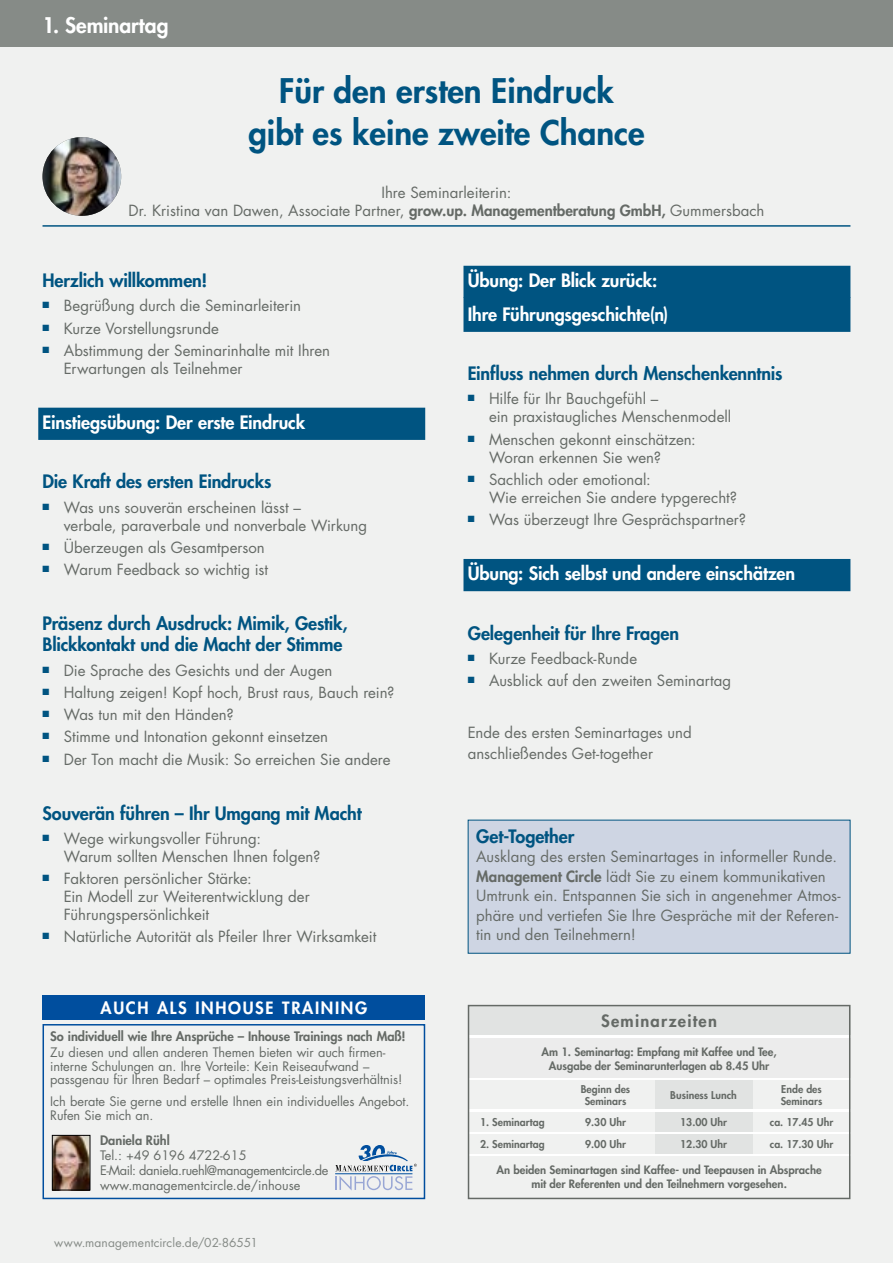
<style>
.page{position:relative;width:893px;height:1263px;background:#fff}
.page>*{position:absolute;margin:0;border:0;box-sizing:border-box;transform-origin:0 0}
.t1{font:800 33px/42px "Futura Std";color:#005481;text-align:center}
.t2{font:800 21px "Futura Std";letter-spacing:-.005em;color:#fff}
.t3{font:800 18px/21px "Futura Std";letter-spacing:-.005em;color:#005481}
.t4{font:800 18px/33.8px "Futura Std";letter-spacing:-.01em;color:#fff}
.t5{font:800 16.5px "Futura Std";letter-spacing:.1em;color:#fff}
.t6{font:800 16.5px "Futura Std";letter-spacing:.075em;color:#656a66}
.t7{font:15px/18px "Futura Std";color:#656a66}
.t8{font:12.75px/13.5px "Futura Std";letter-spacing:-.005em;color:#656a66}
.t9{font:800 12.75px "Futura Std";letter-spacing:-.005em;color:#656a66}
.t10{font:12px "Futura Std";letter-spacing:.01em;color:#868b87}
.t11{font:800 11.25px/14.2px "Futura Std";color:#656a66;text-align:center}
.t12{font:800 10.5px/12px "Futura Std";color:#656a66}
.s1{font-weight:800}
</style>
<div class="page">
<div style="left:0;top:21px;width:893px;height:1242px;background:#f0f1f0"></div>
<div style="left:0;top:0;width:893px;height:47px;background:#868b87"></div>
<div style="left:38px;top:408px;width:387px;height:32px;background:#005481"></div>
<div style="left:463px;top:266px;width:387px;height:32px;background:#005481"></div>
<div style="left:463px;top:297px;width:387px;height:35px;background:#005481"></div>
<div style="left:463px;top:559px;width:387px;height:32px;background:#005481"></div>
<div style="left:467px;top:819px;width:384px;height:135px;background:#ced5e3"></div>
<hr style="left:43px;top:225px;width:807px;height:2px;background:#005481">
<svg style="left:467px;top:1004px;width:384px;height:196px"></svg>
<svg style="left:335px;top:1145px;width:82px;height:45px"></svg>
<div style="left:43px;top:1024px;width:382px;height:175px;border:2px solid #004e9e"></div>
<div style="left:43px;top:995px;width:382px;height:24px;background:#004e9e"></div>
<img style="left:54px;top:1137px;width:34px;height:51px">
<div style="left:52px;top:1135px;width:38px;height:55px;border:1px solid #000"></div>
<img style="left:43px;top:137px;width:78px;height:79px;border-radius:39px">
<h2 class="t2" style="left:43px;top:12px;width:127px">1. Seminartag</h2>
<h1 class="t1" style="left:248px;top:70px;width:398px">Für den ersten Eindruck gibt es keine zweite Chance</h1>
<p class="t7" style="left:129px;top:183px;width:637px;text-align:center">Ihre Seminarleiterin:<br>Dr. Kristina van Dawen, Associate Partner, <span class="s1">grow.up. Managementberatung GmbH,</span> Gummersbach</p>
<p class="t3" style="left:43px;top:270px;width:166px">Herzlich willkommen!</p>
<p class="t7" style="left:43px;top:297px;width:260px"><sup>■</sup> Begrüßung durch die Seminarleiterin</p>
<p class="t7" style="left:43px;top:319px;width:178px"><sup>■</sup> Kurze Vorstellungsrunde</p>
<p class="t7" style="left:64px;top:342px;width:268px;text-indent:-21px"><sup>■</sup> Abstimmung der Seminarinhalte mit Ihren<br>Erwartungen als Teilnehmer</p>
<p class="t4" style="left:43px;top:405px;width:264px">Einstiegsübung: Der erste Eindruck</p>
<p class="t3" style="left:43px;top:471px;width:230px">Die Kraft des ersten Eindrucks</p>
<p class="t7" style="left:64px;top:498px;width:305px;text-indent:-21px"><sup>■</sup> Was uns souverän erscheinen lässt –<br>verbale, paraverbale und nonverbale Wirkung</p>
<p class="t7" style="left:43px;top:538px;width:224px"><sup>■</sup> Überzeugen als Gesamtperson</p>
<p class="t7" style="left:43px;top:561px;width:227px"><sup>■</sup> Warum Feedback so wichtig ist</p>
<p class="t3" style="left:43px;top:613px;width:307px">Präsenz durch Ausdruck: Mimik, Gestik,<br>Blickkontakt und die Macht der Stimme</p>
<p class="t7" style="left:43px;top:661px;width:291px"><sup>■</sup> Die Sprache des Gesichts und der Augen</p>
<p class="t7" style="left:43px;top:683px;width:354px"><sup>■</sup> Haltung zeigen! Kopf hoch, Brust raus, Bauch rein?</p>
<p class="t7" style="left:43px;top:706px;width:193px"><sup>■</sup> Was tun mit den Händen?</p>
<p class="t7" style="left:43px;top:728px;width:287px"><sup>■</sup> Stimme und Intonation gekonnt einsetzen</p>
<p class="t7" style="left:43px;top:750px;width:350px"><sup>■</sup> Der Ton macht die Musik: So erreichen Sie andere</p>
<p class="t3" style="left:43px;top:802px;width:321px">Souverän führen – Ihr Umgang mit Macht</p>
<p class="t7" style="left:64px;top:829px;width:258px;text-indent:-21px"><sup>■</sup> Wege wirkungsvoller Führung:<br>Warum sollten Menschen Ihnen folgen?</p>
<p class="t7" style="left:64px;top:870px;width:248px;text-indent:-21px"><sup>■</sup> Faktoren persönlicher Stärke:<br>Ein Modell zur Weiterentwicklung der<br>Führungspersönlichkeit</p>
<p class="t7" style="left:43px;top:928px;width:335px"><sup>■</sup> Natürliche Autorität als Pfeiler Ihrer Wirksamkeit</p>
<p class="t5" style="left:101px;top:997px;width:268px">AUCH ALS INHOUSE TRAINING</p>
<p class="t9" style="left:50px;top:1029px;width:357px">So individuell wie Ihre Ansprüche – Inhouse Trainings nach Maß!</p>
<p class="t8" style="left:50px;top:1046px;width:354px">Zu diesen und allen anderen Themen bieten wir auch firmen&shy;interne Schulungen an. Ihre Vorteile: Kein Reiseaufwand – passgenau für Ihren Bedarf – optimales Preis-Leistungsverhältnis!</p>
<p class="t8" style="left:50px;top:1095px;width:361px">Ich berate Sie gerne und erstelle Ihnen ein individuelles Angebot.<br>Rufen Sie mich an.</p>
<p class="t9" style="left:100px;top:1132px;width:71px">Daniela Rühl</p>
<p class="t8" style="left:100px;top:1148px;width:230px;line-height:15px">Tel.: +49 6196 4722-615<br>E-Mail: daniela.ruehl@managementcircle.de www.managementcircle.de/inhouse</p>
<p class="t10" style="left:54px;top:1235px;width:205px">www.managementcircle.de/02-86551</p>
<p class="t4" style="left:468px;top:263px;width:202px">Übung: Der Blick zurück:<br>Ihre Führungsgeschichte(n)</p>
<p class="t3" style="left:468px;top:363px;width:316px">Einfluss nehmen durch Menschenkenntnis</p>
<p class="t7" style="left:489px;top:390px;width:244px;text-indent:-21px"><sup>■</sup> Hilfe für Ihr Bauchgefühl –<br>ein praxistaugliches Menschenmodell</p>
<p class="t7" style="left:489px;top:430px;width:208px;text-indent:-21px"><sup>■</sup> Menschen gekonnt einschätzen:<br>Woran erkennen Sie wen?</p>
<p class="t7" style="left:489px;top:471px;width:250px;text-indent:-21px"><sup>■</sup> Sachlich oder emotional:<br>Wie erreichen Sie andere typgerecht?</p>
<p class="t7" style="left:468px;top:511px;width:280px"><sup>■</sup> Was überzeugt Ihre Gesprächspartner?</p>
<p class="t4" style="left:468px;top:557px;width:329px">Übung: Sich selbst und andere einschätzen</p>
<p class="t3" style="left:468px;top:622px;width:213px">Gelegenheit für Ihre Fragen</p>
<p class="t7" style="left:468px;top:649px;width:171px"><sup>■</sup> Kurze Feedback-Runde</p>
<p class="t7" style="left:468px;top:672px;width:265px"><sup>■</sup> Ausblick auf den zweiten Seminartag</p>
<p class="t7" style="left:468px;top:722px;width:225px;line-height:21px">Ende des ersten Seminartages und anschließendes Get-together</p>
<p class="t3" style="left:476px;top:826px;width:100px">Get-Together</p>
<p class="t7" style="left:476px;top:847px;width:366px;line-height:19.5px">Ausklang des ersten Seminartages in informeller Runde.<br><span class="s1">Management Circle</span> lädt Sie zu einem kommunikativen Umtrunk ein. Entspannen Sie sich in angenehmer Atmos&shy;phäre und vertiefen Sie Ihre Gespräche mit der Referen&shy;tin und den Teilnehmern!</p>
<p class="t6" style="left:601px;top:1010px;width:117px">Seminarzeiten</p>
<p class="t11" style="left:541px;top:1044px;width:237px">Am 1. Seminartag: Empfang mit Kaffee und Tee,<br>Ausgabe der Seminarunterlagen ab 8.45 Uhr</p>
<p class="t12" style="left:581px;top:1083px;width:51px;text-align:center">Beginn des<br>Seminars</p>
<p class="t12" style="left:670px;top:1089px;width:68px">Business Lunch</p>
<p class="t12" style="left:585px;top:1111px;width:42px;line-height:21.9px">9.30 Uhr<br>9.00 Uhr</p>
<p class="t12" style="left:680px;top:1111px;width:48px;line-height:21.9px">13.00 Uhr<br>12.30 Uhr</p>
<p class="t12" style="left:781px;top:1083px;width:43px">Ende des<br>Seminars</p>
<p class="t12" style="left:770px;top:1116px;width:65px">ca. 17.45 Uhr</p>
<p class="t12" style="left:480px;top:1116px;width:66px">1. Seminartag</p>
<p class="t11" style="left:496px;top:1162px;width:327px">An beiden Seminartagen sind Kaffee- und Teepausen in Absprache mit der Referenten und den Teilnehmern vorgesehen.</p>
<p class="t12" style="left:480px;top:1138px;width:66px">2. Seminartag</p>
<p class="t12" style="left:770px;top:1138px;width:65px">ca. 17.30 Uhr</p>
</div>
